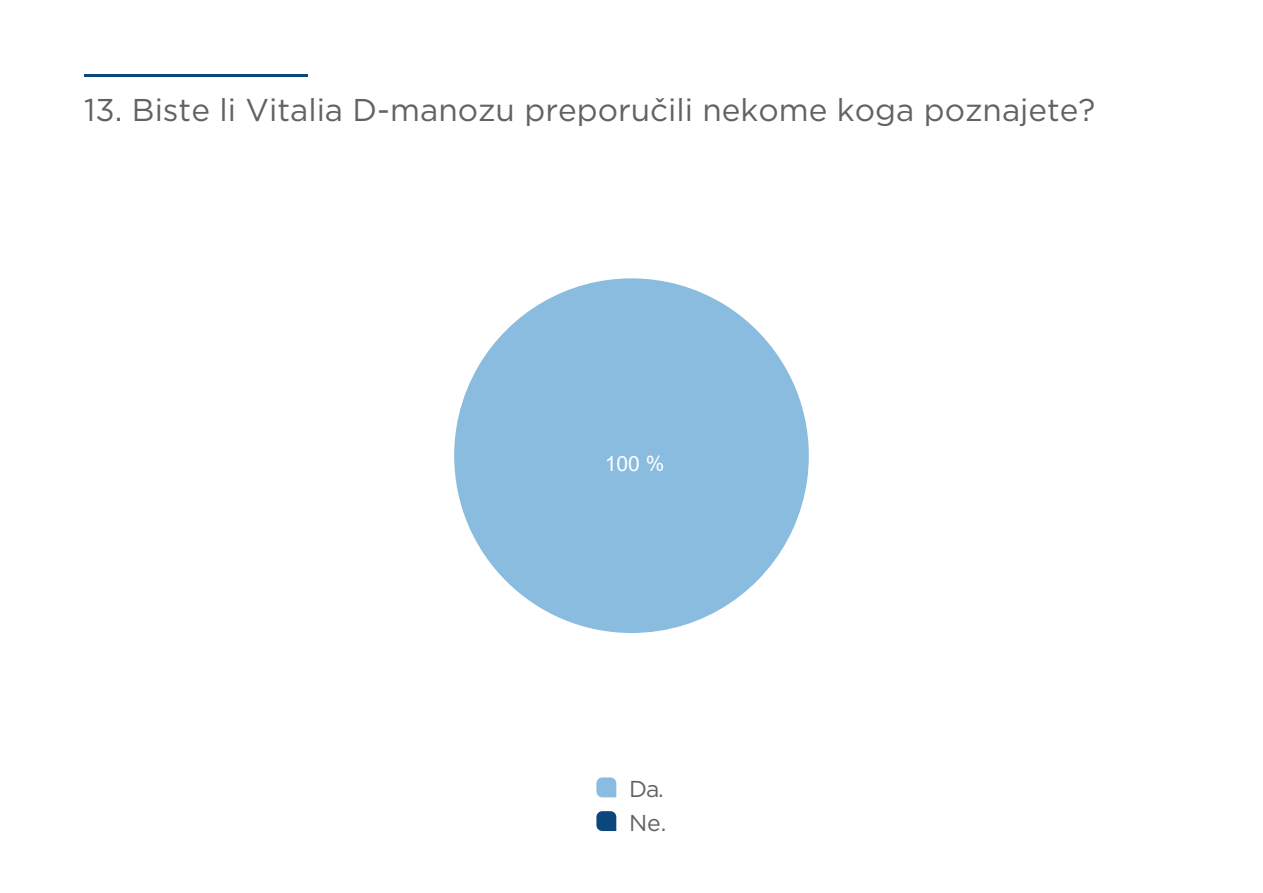
<style>
.page{position:relative;width:1263px;height:893px;background:#fff}
.page>*{position:absolute;margin:0;border:0;box-sizing:border-box;transform-origin:0 0}
.t1{font:31.5px "Gotham";color:#636263}
.t2{font:22.95px/33.8px "Gotham";color:#636263}
.t3{font:21px "Arial";color:#fff}
</style>
<div class="page">
<hr style="left:84px;top:74px;width:224px;height:3px;background:#0c477b">
<svg style="left:454px;top:278px;width:355px;height:355px;fill:#89bcdf"></svg>
<svg style="left:596px;top:777px;width:20px;height:20px"></svg>
<svg style="left:596px;top:811px;width:20px;height:20px"></svg>
<p class="t1" style="left:84px;top:90px;width:1013px">13. Biste li Vitalia D-manozu preporučili nekome koga poznajete?</p>
<p class="t3" style="left:605px;top:449px;width:61px">100 %</p>
<p class="t2" style="left:629px;top:772px;width:39px">Da.<br>Ne.</p>
</div>
